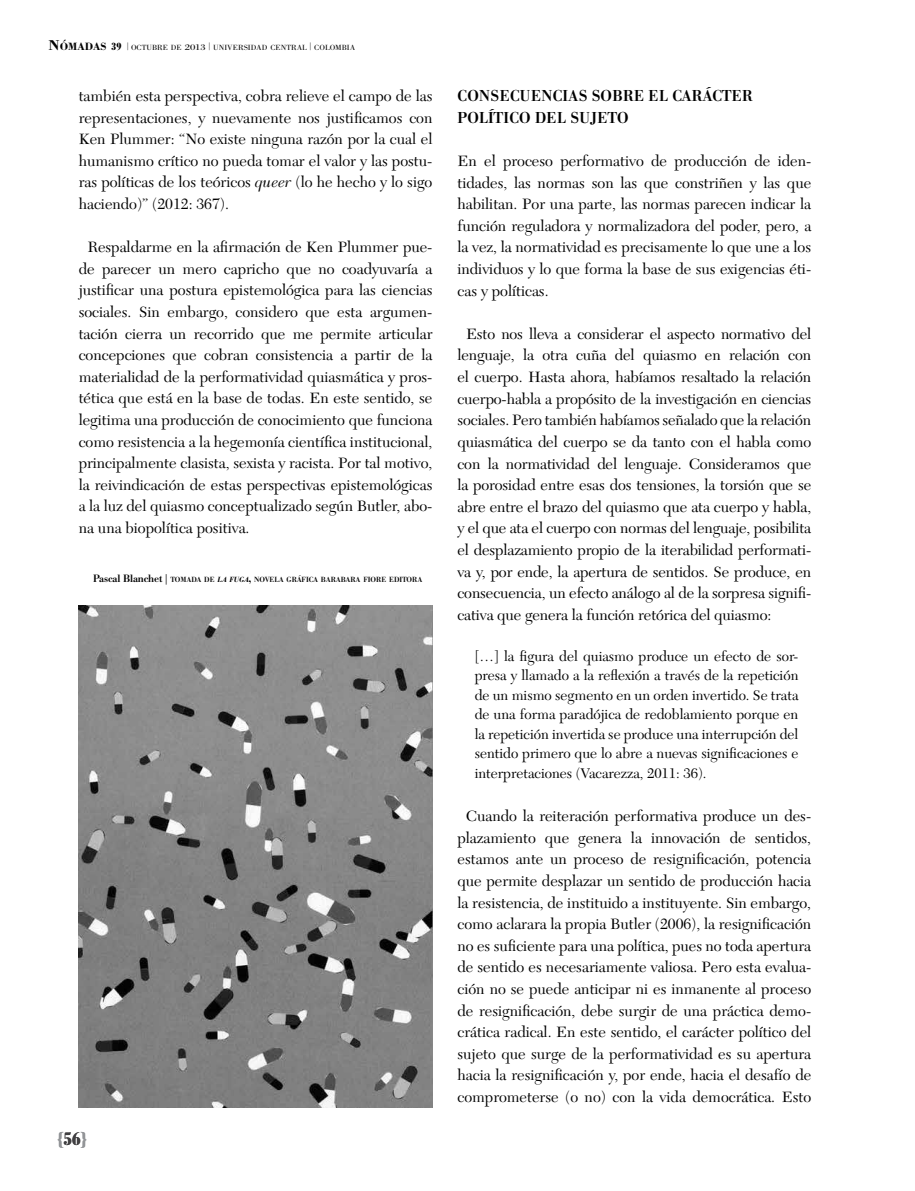
<style>
.page{position:relative;width:915px;height:1191px;background:#fff}
.page>*{position:absolute;margin:0;border:0;box-sizing:border-box;transform-origin:0 0}
.t1{font:700 condensed 18px "Bodoni BE";color:#939598}
.t2{font:15.6px/21.6px "New Caledonia LT Std";color:#000;text-align:justify}
.t3{font:500 15.6px/21.6px "Bodoni BE";letter-spacing:.02em;color:#000;scale:.95 1}
.t4{font:14.55px/19.5px "New Caledonia LT Std";color:#000;text-align:justify}
.t5{font:7.8px "Bodoni";color:#000;scale:1.09 1}
.t6{font:500 7.35px "Bodoni BE";letter-spacing:-.005em;color:#000}
.s1{font-weight:700;font-size:14.7px}
.s2{font-weight:700;font-size:10.95px}
.s3{font-family:"Bodoni BE";font-weight:700;font-stretch:condensed;font-size:10.5px}
.s4{font-size:11.1px}
.s5{font-size:8.55px}
.s6{font-style:italic}
.s7{font-size:10.5px}
.s8{color:#414042}
</style>
<div class="page">
<img style="left:79px;top:606px;width:353px;height:501px">
<p class="t5" style="left:48px;top:43px;width:283px"><span class="s1">N</span><span class="s2">ÓMADAS</span> <span class="s3">39</span> <span class="s4">|</span> OCTUBRE DE <span class="s5">2013</span> <span class="s4">|</span> UNIVERSIDAD CENTRAL <span class="s4">|</span> COLOMBIA</p>
<p class="t2" style="left:79px;top:85px;width:355px">también esta perspectiva, cobra relieve el campo de las representaciones, y nuevamente nos justificamos con Ken Plummer: “No existe ninguna razón por la cual el humanismo crítico no pueda tomar el valor y las postu&shy;ras políticas de los teóricos <span class="s6">queer</span> (lo he hecho y lo sigo haciendo)” (2012: 367).</p>
<p class="t2" style="left:79px;top:236px;width:355px;text-indent:9px">Respaldarme en la afirmación de Ken Plummer pue&shy;de parecer un mero capricho que no coadyuvaría a justificar una postura epistemológica para las ciencias sociales. Sin embargo, considero que esta argumen&shy;tación cierra un recorrido que me permite articular concepciones que cobran consistencia a partir de la materialidad de la performatividad quiasmática y pros&shy;tética que está en la base de todas. En este sentido, se legitima una producción de conocimiento que funciona como resistencia a la hegemonía científica institucional, principalmente clasista, sexista y racista. Por tal motivo, la reivindicación de estas perspectivas epistemológicas a la luz del quiasmo conceptualizado según Butler, abo&shy;na una biopolítica positiva.</p>
<p class="t6" style="left:93px;top:575px;width:330px"><span class="s7">PASCAL BLANCHET |</span> TOMADA DE <span class="s6">LA FUGA</span><span class="s7">,</span> NOVELA GRÁFICA BARABARA FIORE EDITORA</p>
<p class="t1" style="left:57px;top:1128px;width:31px">{<span class="s8">56</span>}</p>
<p class="t3" style="left:457px;top:85px;width:301px">CONSECUENCIAS SOBRE EL CARÁCTER<br>POLÍTICO DEL SUJETO</p>
<p class="t2" style="left:457px;top:150px;width:355px">En el proceso performativo de producción de iden&shy;tidades, las normas son las que constriñen y las que habilitan. Por una parte, las normas parecen indicar la función reguladora y normalizadora del poder, pero, a la vez, la normatividad es precisamente lo que une a los individuos y lo que forma la base de sus exigencias éti&shy;cas y políticas.</p>
<p class="t2" style="left:457px;top:323px;width:355px;text-indent:9px">Esto nos lleva a considerar el aspecto normativo del lenguaje, la otra cuña del quiasmo en relación con el cuerpo. Hasta ahora, habíamos resaltado la relación cuerpo-habla a propósito de la investigación en ciencias sociales. Pero también habíamos señalado que la relación quiasmática del cuerpo se da tanto con el habla como con la normatividad del lenguaje. Consideramos que la porosidad entre esas dos tensiones, la torsión que se abre entre el brazo del quiasmo que ata cuerpo y habla, y el que ata el cuerpo con normas del lenguaje, posibilita el desplazamiento propio de la iterabilidad performati&shy;va y, por ende, la apertura de sentidos. Se produce, en consecuencia, un efecto análogo al de la sorpresa signifi&shy;cativa que genera la función retórica del quiasmo:</p>
<p class="t4" style="left:474px;top:646px;width:325px">[…] la figura del quiasmo produce un efecto de sor&shy;presa y llamado a la reflexión a través de la repetición de un mismo segmento en un orden invertido. Se trata de una forma paradójica de redoblamiento porque en la repetición invertida se produce una interrupción del sentido primero que lo abre a nuevas significaciones e interpretaciones (Vacarezza, 2011: 36).</p>
<p class="t2" style="left:457px;top:805px;width:355px;text-align:center">Cuando la reiteración performativa produce un des&shy;plazamiento que genera la innovación de sentidos, estamos ante un proceso de resignificación, potencia que permite desplazar un sentido de producción hacia la resistencia, de instituido a instituyente. Sin embargo, como aclarara la propia Butler (2006), la resignificación no es suficiente para una política, pues no toda apertura de sentido es necesariamente valiosa. Pero esta evalua&shy;ción no se puede anticipar ni es inmanente al proceso de resignificación, debe surgir de una práctica demo&shy;crática radical. En este sentido, el carácter político del sujeto que surge de la performatividad es su apertura hacia la resignificación y, por ende, hacia el desafío de comprometerse (o no) con la vida democrática. Esto</p>
</div>
